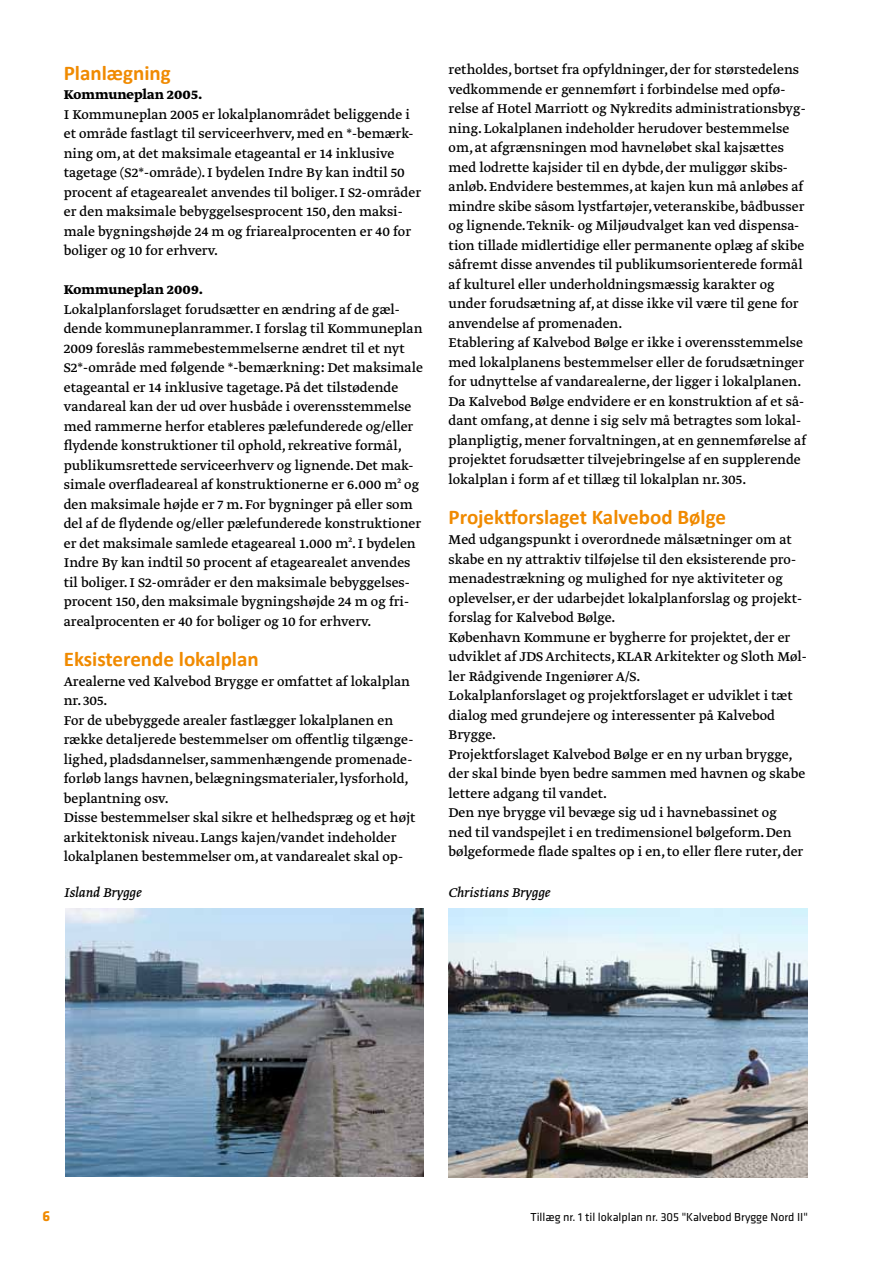
<style>
.page{position:relative;width:893px;height:1263px;background:#fff}
.page>*{position:absolute;margin:0;border:0;box-sizing:border-box;transform-origin:0 0}
.t1{font:700 21px "Calibri";color:#f08a00}
.t2{font:15px/19.5px "Greta Text";color:#000}
.t3{font:700 15px "Greta Text";color:#000}
.t4{font:italic 15px "Greta Text";color:#000}
.t5{font:700 15px "Klavika";color:#f08a00}
.t6{font:12px "Klavika";color:#000}
</style>
<div class="page">
<img style="left:66px;top:908px;width:357px;height:268px">
<img style="left:449px;top:908px;width:359px;height:270px">
<p class="t2" style="left:449px;top:61px;width:359px">retholdes, bortset fra opfyldninger, der for størstedelens vedkommende er gennemført i forbindelse med opfø&shy;relse af Hotel Marriott og Nykredits administrationsbyg&shy;ning. Lokalplanen indeholder herudover bestemmelse om, at afgrænsningen mod havneløbet skal kajsættes med lodrette kajsider til en dybde, der muliggør skibs&shy;anløb. Endvidere bestemmes, at kajen kun må anløbes af mindre skibe såsom lystfartøjer, veteranskibe, bådbusser og lignende. Teknik- og Miljøudvalget kan ved dispensa&shy;tion tillade midlertidige eller permanente oplæg af skibe såfremt disse anvendes til publikumsorienterede formål af kulturel eller underholdningsmæssig karakter og under forudsætning af, at disse ikke vil være til gene for anvendelse af promenaden.<br>Etablering af Kalvebod Bølge er ikke i overensstemmelse med lokalplanens bestemmelser eller de forudsætninger for udnyttelse af vandarealerne, der ligger i lokalplanen.<br>Da Kalvebod Bølge endvidere er en konstruktion af et så&shy;dant omfang, at denne i sig selv må betragtes som lokal&shy;planpligtig, mener forvaltningen, at en gennemførelse af projektet forudsætter tilvejebringelse af en supplerende lokalplan i form af et tillæg til lokalplan nr. 305.</p>
<h1 class="t1" style="left:449px;top:504px;width:279px">Projektforslaget Kalvebod Bølge</h1>
<p class="t2" style="left:449px;top:531px;width:360px">Med udgangspunkt i overordnede målsætninger om at skabe en ny attraktiv tilføjelse til den eksisterende pro&shy;menadestrækning og mulighed for nye aktiviteter og oplevelser, er der udarbejdet lokalplanforslag og projekt&shy;forslag for Kalvebod Bølge.<br>København Kommune er bygherre for projektet, der er udviklet af JDS Architects, KLAR Arkitekter og Sloth Møl&shy;ler Rådgivende Ingeniører A/S.<br>Lokalplanforslaget og projektforslaget er udviklet i tæt dialog med grundejere og interessenter på Kalvebod Brygge.<br>Projektforslaget Kalvebod Bølge er en ny urban brygge, der skal binde byen bedre sammen med havnen og skabe lettere adgang til vandet.<br>Den nye brygge vil bevæge sig ud i havnebassinet og<br>ned til vandspejlet i en tredimensionel bølgeform. Den bølgeformede flade spaltes op i en, to eller flere ruter, der</p>
<h1 class="t1" style="left:64px;top:65px;width:109px">Planlægning</h1>
<p class="t3" style="left:64px;top:88px;width:140px">Kommuneplan 2005.</p>
<p class="t2" style="left:64px;top:105px;width:359px">I Kommuneplan 2005 er lokalplanområdet beliggende i et område fastlagt til serviceerhverv, med en *-bemærk&shy;ning om, at det maksimale etageantal er 14 inklusive tagetage (S2*-område). I bydelen Indre By kan indtil 50 procent af etagearealet anvendes til boliger. I S2-områder er den maksimale bebyggelsesprocent 150, den maksi&shy;male bygningshøjde 24 m og friarealprocenten er 40 for boliger og 10 for erhverv.</p>
<p class="t3" style="left:64px;top:283px;width:141px">Kommuneplan 2009.</p>
<p class="t2" style="left:64px;top:300px;width:361px">Lokalplanforslaget forudsætter en ændring af de gæl&shy;dende kommuneplanrammer. I forslag til Kommuneplan 2009 foreslås rammebestemmelserne ændret til et nyt S2*-område med følgende *-bemærkning: Det maksimale etageantal er 14 inklusive tagetage. På det tilstødende vandareal kan der ud over husbåde i overensstemmelse med rammerne herfor etableres pælefunderede og/eller flydende konstruktioner til ophold, rekreative formål, publikumsrettede serviceerhverv og lignende. Det mak&shy;simale overfladeareal af konstruktionerne er 6.000 m² og den maksimale højde er 7 m. For bygninger på eller som del af de flydende og/eller pælefunderede konstruktioner er det maksimale samlede etageareal 1.000 m². I bydelen Indre By kan indtil 50 procent af etagearealet anvendes til boliger. I S2-områder er den maksimale bebyggelses&shy;procent 150, den maksimale bygningshøjde 24 m og fri&shy;arealprocenten er 40 for boliger og 10 for erhverv.</p>
<h1 class="t1" style="left:64px;top:651px;width:196px">Eksisterende lokalplan</h1>
<p class="t2" style="left:64px;top:672px;width:353px">Arealerne ved Kalvebod Brygge er omfattet af lokalplan nr. 305.<br>For de ubebyggede arealer fastlægger lokalplanen en række detaljerede bestemmelser om offentlig tilgænge&shy;lighed, pladsdannelser, sammenhængende promenade&shy;forløb langs havnen, belægningsmaterialer, lysforhold, beplantning osv.<br>Disse bestemmelser skal sikre et helhedspræg og et højt arkitektonisk niveau. Langs kajen/vandet indeholder lokalplanen bestemmelser om, at vandarealet skal op-</p>
<p class="t4" style="left:64px;top:886px;width:79px">Island Brygge</p>
<p class="t4" style="left:449px;top:886px;width:103px">Christians Brygge</p>
<p class="t5" style="left:43px;top:1210px;width:9px">6</p>
<p class="t6" style="left:530px;top:1212px;width:279px">Tillæg nr. 1 til lokalplan nr. 305 "Kalvebod Brygge Nord II"</p>
</div>
